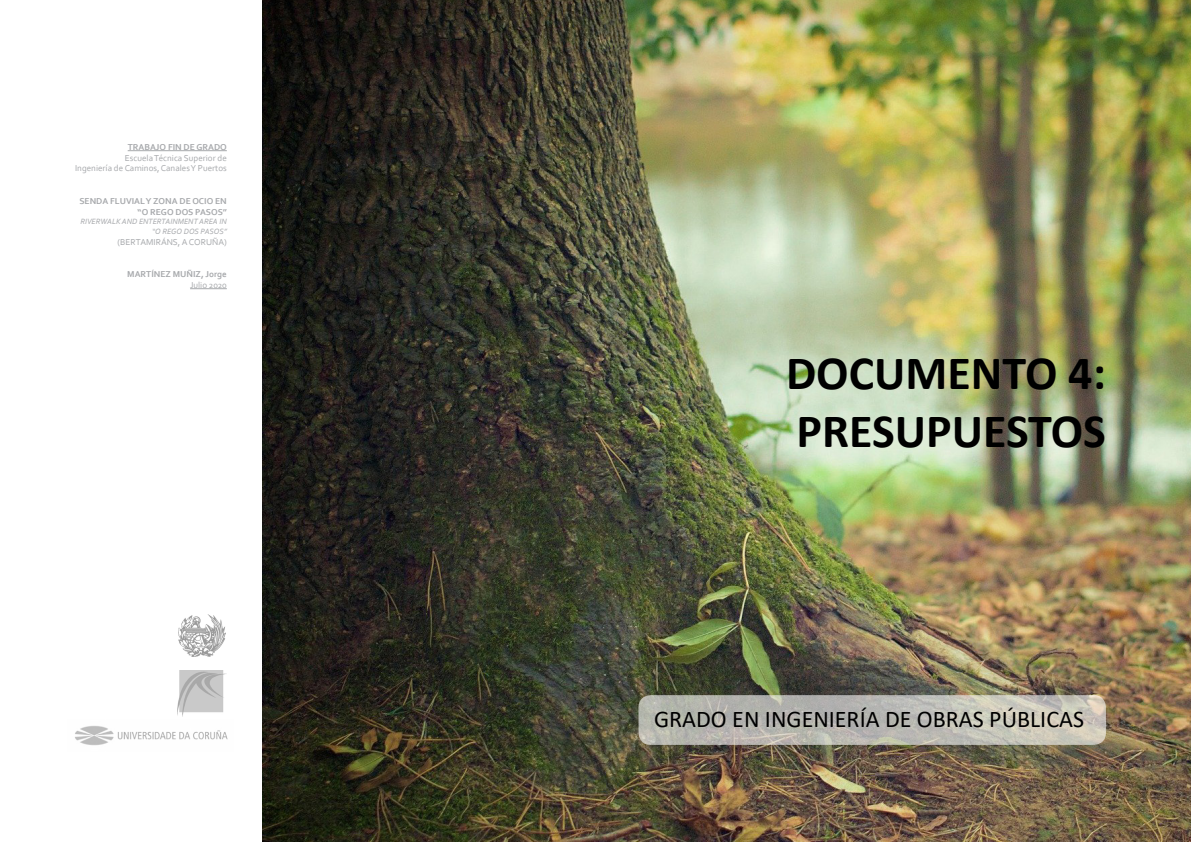
<style>
.page{position:relative;width:1191px;height:842px;background:#fff}
.page>*{position:absolute;margin:0;border:0;box-sizing:border-box;transform-origin:0 0}
.t1{font:700 48px/57.6px "Calibri";color:#000}
.t2{font:24px "Calibri";color:#000}
.t3{font:9px/10.8px "Corbel";color:#a7a9ac;text-align:right}
.t4{font:700 9px/10.8px "Corbel";color:#a7a9ac;text-align:right}
.t5{font:italic 8px/9.6px "Corbel";color:#a7a9ac;text-align:right}
</style>
<div class="page">
<img style="left:75px;top:726px;width:153px;height:20px">
<img style="left:179px;top:615px;width:46px;height:42px">
<img style="left:177px;top:670px;width:49px;height:47px">
<hr style="left:128px;top:150px;width:99px;height:1px;background:#a7a9ac">
<hr style="left:190px;top:288px;width:37px;height:1px;background:#a7a9ac">
<img style="left:263px;top:0;width:928px;height:842px">
<svg style="left:638px;top:695px;width:468px;height:50px;background:#bdbbb3"></svg>
<p class="t4" style="left:128px;top:141px;width:101px">TRABAJO FIN DE GRADO</p>
<p class="t3" style="left:75px;top:152px;width:153px">Escuela Técnica Superior de<br>Ingeniería de Caminos, Canales Y Puertos</p>
<p class="t4" style="left:79px;top:195px;width:149px">SENDA FLUVIAL Y ZONA DE OCIO EN “O REGO DOS PASOS”</p>
<p class="t5" style="left:80px;top:217px;width:148px">RIVERWALK AND ENTERTAINMENT AREA IN “O REGO DOS PASOS”</p>
<p class="t3" style="left:117px;top:236px;width:111px">(BERTAMIRÁNS, A CORUÑA)</p>
<p class="t4" style="left:127px;top:268px;width:101px">MARTÍNEZ MUÑIZ, Jorge</p>
<p class="t3" style="left:190px;top:279px;width:38px">Julio 2020</p>
<h1 class="t1" style="left:786px;top:344px;width:321px">DOCUMENTO 4:<br>PRESUPUESTOS</h1>
<h2 class="t2" style="left:654px;top:703px;width:431px">GRADO EN INGENIERÍA DE OBRAS PÚBLICAS</h2>
</div>
